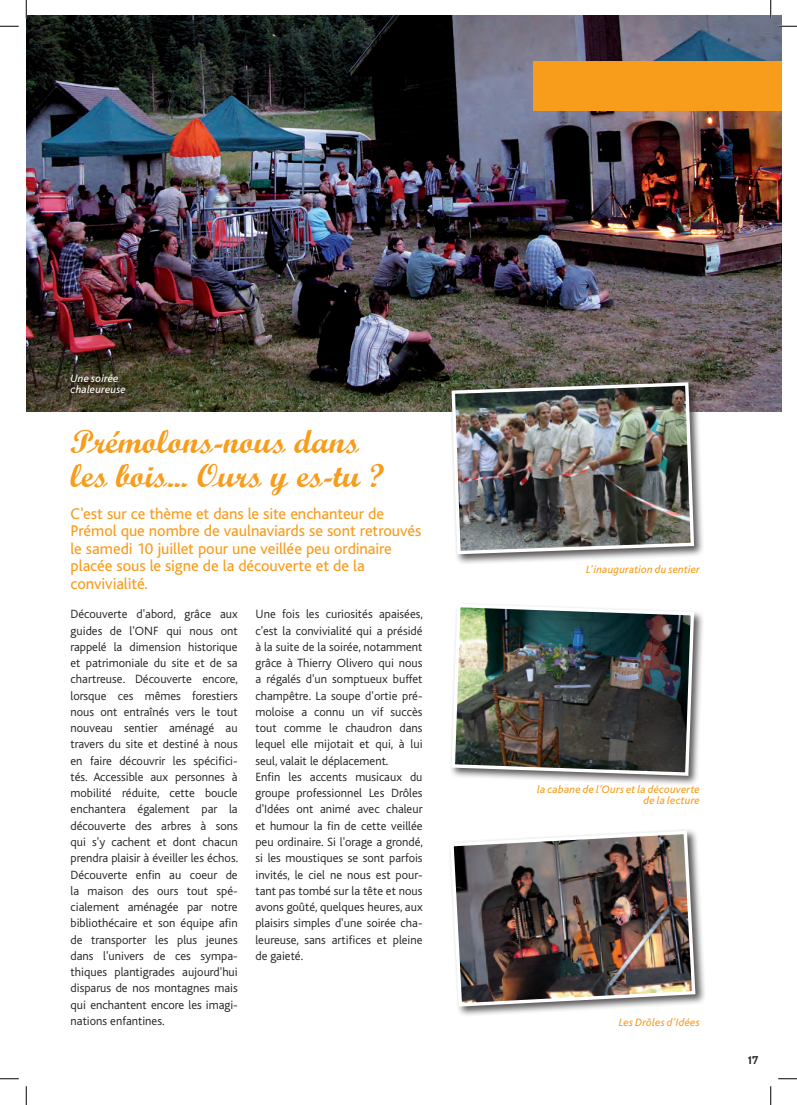
<style>
.page{position:relative;width:797px;height:1105px;background:#fff}
.page>*{position:absolute;margin:0;border:0;box-sizing:border-box;transform-origin:0 0}
.t1{font:700 33.75px/33.8px "Script";color:#f89c1c}
.t2{font:16.25px/17.5px "Bliss";letter-spacing:-.005em;color:#f89c1c}
.t3{font:300 12.5px/16.2px "Bliss";color:#231f20;text-align:justify}
.t4{font:12.5px "Insignia";color:#231f20}
.t5{font:italic 11.25px/11.2px "Bliss";letter-spacing:.015em;color:#f89c1c;text-align:right}
.t6{font:italic 11.25px/11.2px "Bliss";letter-spacing:.015em;color:#fff}
</style>
<div class="page">
<img style="left:26px;top:16px;width:755px;height:396px">
<div style="left:532px;top:62px;width:249px;height:49px;background:#f89c1c"></div>
<div style="left:449px;top:380px;width:255px;height:185px;background:#231f20;opacity:.75"></div>
<img style="left:450px;top:381px;width:245px;height:175px">
<div style="left:449px;top:601px;width:255px;height:185px;background:#231f20;opacity:.75"></div>
<img style="left:450px;top:602px;width:245px;height:176px">
<div style="left:447px;top:828px;width:258px;height:189px;background:#231f20;opacity:.75"></div>
<img style="left:448px;top:829px;width:249px;height:179px">
<svg style="left:0;top:25px;width:19px;height:2px"></svg>
<svg style="left:778px;top:25px;width:19px;height:2px"></svg>
<svg style="left:0;top:1078px;width:19px;height:1px"></svg>
<svg style="left:778px;top:1078px;width:19px;height:1px"></svg>
<svg style="left:25px;top:0;width:2px;height:19px"></svg>
<svg style="left:25px;top:1086px;width:2px;height:19px"></svg>
<svg style="left:770px;top:0;width:1px;height:19px"></svg>
<svg style="left:770px;top:1086px;width:1px;height:19px"></svg>
<p class="t6" style="left:71px;top:373px;width:57px">Une soirée chaleureuse</p>
<h1 class="t1" style="left:71px;top:425px;width:315px">Prémolons-nous dans les bois... Ours y es-tu ?</h1>
<h2 class="t2" style="left:71px;top:505px;width:352px">C'est sur ce thème et dans le site enchanteur de Prémol que nombre de vaulnaviards se sont retrouvés le samedi 10 juillet pour une veillée peu ordinaire placée sous le signe de la découverte et de la convivialité.</h2>
<p class="t3" style="left:71px;top:606px;width:169px">Découverte d'abord, grâce aux guides de l'ONF qui nous ont rappelé la dimension historique et patrimoniale du site et de sa chartreuse. Découverte encore, lorsque ces mêmes forestiers nous ont entraînés vers le tout nouveau sentier aménagé au travers du site et destiné à nous en faire découvrir les spécifici&shy;tés. Accessible aux personnes à mobilité réduite, cette boucle enchantera également par la découverte des arbres à sons qui s'y cachent et dont chacun prendra plaisir à éveiller les échos.<br>Découverte enfin au coeur de la maison des ours tout spé&shy;cialement aménagée par notre bibliothécaire et son équipe afin de transporter les plus jeunes dans l'univers de ces sympa&shy;thiques plantigrades aujourd'hui disparus de nos montagnes mais qui enchantent encore les imagi&shy;nations enfantines.</p>
<p class="t3" style="left:255px;top:606px;width:169px;text-align:left">Une fois les curiosités apaisées, c'est la convivialité qui a présidé à la suite de la soirée, notamment grâce à Thierry Olivero qui nous a régalés d'un somptueux buffet champêtre. La soupe d'ortie pré&shy;moloise a connu un vif succès tout comme le chaudron dans lequel elle mijotait et qui, à lui seul, valait le déplacement.<br>Enfin les accents musicaux du groupe professionnel Les Drôles d'Idées ont animé avec chaleur et humour la fin de cette veillée peu ordinaire. Si l'orage a grondé, si les moustiques se sont parfois invités, le ciel ne nous est pour&shy;tant pas tombé sur la tête et nous avons goûté, quelques heures, aux plaisirs simples d'une soirée cha&shy;leureuse, sans artifices et pleine de gaieté.</p>
<p class="t5" style="left:586px;top:564px;width:115px">L'inauguration du sentier</p>
<p class="t5" style="left:537px;top:784px;width:164px">la cabane de l'Ours et la découverte de la lecture</p>
<p class="t5" style="left:619px;top:1016px;width:82px">Les Drôles d'Idées</p>
<p class="t4" style="left:748px;top:1054px;width:12px">17</p>
</div>
